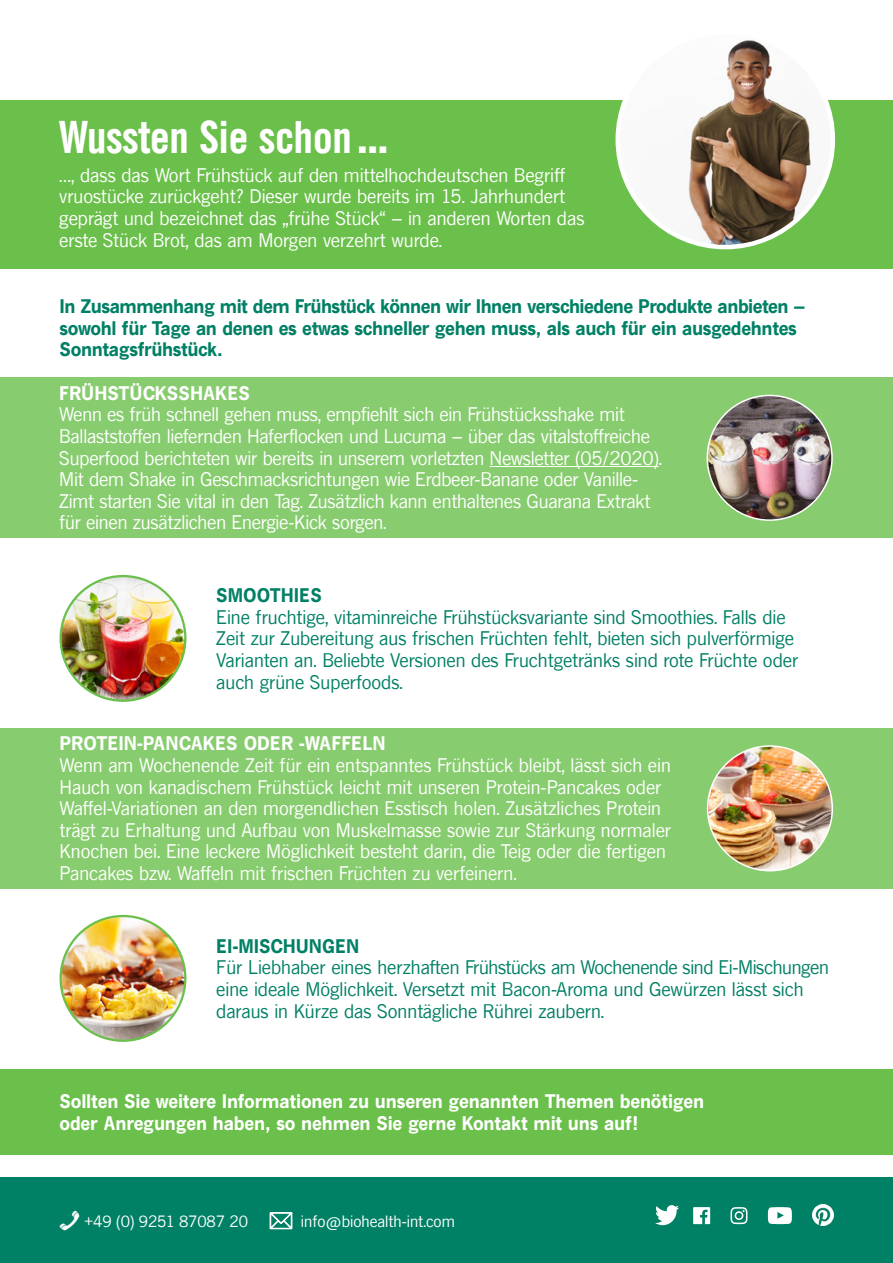
<style>
.page{position:relative;width:893px;height:1263px;background:#fff}
.page>*{position:absolute;margin:0;border:0;box-sizing:border-box;transform-origin:0 0}
.t1{font:42px "News Gothic SB Bold Con";color:#fff}
.t2{font:18px/21.6px "News Gothic SB";color:#fff}
.t3{font:18px/21.6px "News Gothic SB";color:#008065}
.t4{font:700 18px/21.6px "News Gothic SB";letter-spacing:-.02em;color:#008065}
.t5{font:700 18px "News Gothic SB";letter-spacing:-.01em;color:#fff}
.t6{font:700 18px "News Gothic SB";color:#008065}
.t7{font:15px "News Gothic SB";color:#fff}
</style>
<div class="page">
<div style="left:0;top:1069px;width:893px;height:85px;background:#6ac04a"></div>
<div style="left:0;top:1178px;width:893px;height:85px;background:#008065"></div>
<div style="left:0;top:101px;width:893px;height:168px;background:#6ac04a"></div>
<div style="left:0;top:728px;width:893px;height:161px;background:#87cc6e"></div>
<div style="left:0;top:378px;width:893px;height:160px;background:#87cc6e"></div>
<img style="left:618px;top:32px;width:215px;height:215px;border-radius:108px">
<img style="left:61px;top:916px;width:124px;height:125px;border-radius:62px">
<img style="left:61px;top:577px;width:124px;height:124px">
<img style="left:707px;top:395px;width:125px;height:125px;border-radius:62px">
<img style="left:708px;top:748px;width:124px;height:123px">
<div style="left:707px;top:745px;width:126px;height:126px;border:2px solid #fff;border-radius:50%"></div>
<hr style="left:489px;top:466px;width:170px;height:1px;background:#fff">
<img style="left:812px;top:1204px;width:21px;height:22px">
<svg style="left:768px;top:1207px;width:24px;height:17px"></svg>
<svg style="left:730px;top:1207px;width:17px;height:17px"></svg>
<svg style="left:693px;top:1207px;width:17px;height:17px"></svg>
<svg style="left:655px;top:1205px;width:24px;height:20px"></svg>
<p class="t1" style="left:59px;top:109px;width:330px">Wussten Sie schon…</p>
<p class="t2" style="left:59px;top:164px;width:508px">…, dass das Wort Frühstück auf den mittelhochdeutschen Begriff vruostücke zurückgeht? Dieser wurde bereits im 15. Jahrhundert</p>
<p class="t2" style="left:59px;top:207px;width:527px">geprägt und bezeichnet das „frühe Stück“ – in anderen Worten das erste Stück Brot, das am Morgen verzehrt wurde.</p>
<p class="t4" style="left:60px;top:295px;width:747px">In Zusammenhang mit dem Frühstück können wir Ihnen verschiedene Produkte anbieten – sowohl für Tage an denen es etwas schneller gehen muss, als auch für ein ausgedehntes<br>Sonntagsfrühstück.</p>
<p class="t5" style="left:59px;top:381px;width:192px">FRÜHSTÜCKSSHAKES</p>
<p class="t2" style="left:59px;top:403px;width:604px">Wenn es früh schnell gehen muss, empfiehlt sich ein Frühstücksshake mit Ballaststoffen liefernden Haferflocken und Lucuma – über das vitalstoffreiche Superfood berichteten wir bereits in unserem vorletzten Newsletter (05/2020).<br>Mit dem Shake in Geschmacksrichtungen wie Erdbeer-Banane oder Vanille-Zimt starten Sie vital in den Tag. Zusätzlich kann enthaltenes Guarana Extrakt für einen zusätzlichen Energie-Kick sorgen.</p>
<p class="t6" style="left:216px;top:583px;width:107px">SMOOTHIES</p>
<p class="t3" style="left:216px;top:605px;width:571px">Eine fruchtige, vitaminreiche Frühstücksvariante sind Smoothies. Falls die</p>
<p class="t3" style="left:216px;top:627px;width:579px">Zeit zur Zubereitung aus frischen Früchten fehlt, bieten sich pulverförmige</p>
<p class="t3" style="left:216px;top:649px;width:583px">Varianten an. Beliebte Versionen des Fruchtgetränks sind rote Früchte oder auch grüne Superfoods.</p>
<p class="t5" style="left:60px;top:731px;width:328px">PROTEIN-PANCAKES ODER -WAFFELN</p>
<p class="t2" style="left:60px;top:754px;width:613px">Wenn am Wochenende Zeit für ein entspanntes Frühstück bleibt, lässt sich ein Hauch von kanadischem Frühstück leicht mit unseren Protein-Pancakes oder Waffel-Variationen an den morgendlichen Esstisch holen. Zusätzliches Protein trägt zu Erhaltung und Aufbau von Muskelmasse sowie zur Stärkung normaler Knochen bei. Eine leckere Möglichkeit besteht darin, die Teig oder die fertigen Pancakes bzw. Waffeln mit frischen Früchten zu verfeinern.</p>
<p class="t6" style="left:216px;top:934px;width:145px">EI-MISCHUNGEN</p>
<p class="t3" style="left:216px;top:956px;width:614px">Für Liebhaber eines herzhaften Frühstücks am Wochenende sind Ei-Mischungen eine ideale Möglichkeit. Versetzt mit Bacon-Aroma und Gewürzen lässt sich daraus in Kürze das Sonntägliche Rührei zaubern.</p>
<p class="t5" style="left:60px;top:1089px;width:646px">Sollten Sie weitere Informationen zu unseren genannten Themen benötigen</p>
<p class="t5" style="left:60px;top:1111px;width:580px">oder Anregungen haben, so nehmen Sie gerne Kontakt mit uns auf!</p>
<p class="t7" style="left:84px;top:1211px;width:166px">+49 (0) 9251 87087 20</p>
<p class="t7" style="left:301px;top:1211px;width:155px">info@biohealth-int.com</p>
</div>
